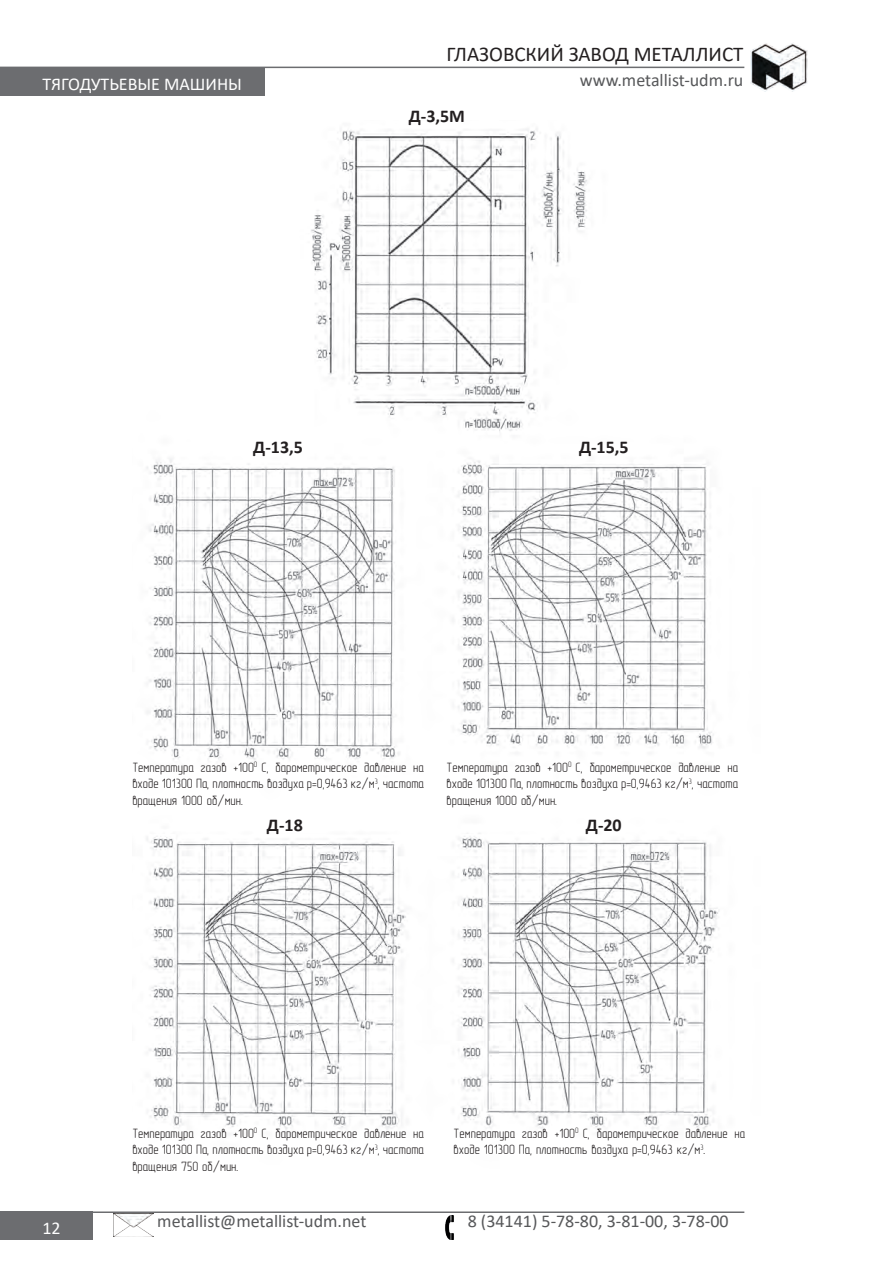
<style>
.page{position:relative;width:893px;height:1263px;background:#fff}
.page>*{position:absolute;margin:0;border:0;box-sizing:border-box;transform-origin:0 0}
.t1{font:21px "Calibri";color:#231f20}
.t2{font:18px "Calibri";color:#57585a}
.t3{font:700 18px "Calibri";color:#231f20}
.t4{font:18px "Calibri";color:#fff}
.t5{font:13.5px/16.5px "GOST Type A";color:#231f20;text-align:justify}
</style>
<div class="page">
<div style="left:0;top:67px;width:193px;height:28px;background:#6c6d70"></div>
<div style="left:0;top:1211px;width:92px;height:28px;background:#6c6d70"></div>
<img style="left:751px;top:43px;width:57px;height:49px">
<hr style="left:0;top:67px;width:744px;height:1px;background:#6c6d70">
<hr style="left:0;top:1211px;width:744px;height:2px;background:#6c6d70">
<img style="left:114px;top:1214px;width:40px;height:23px">
<img style="left:445px;top:1215px;width:9px;height:24px">
<div style="left:192px;top:67px;width:73px;height:28px;background:#6c6d70"></div>
<img style="left:146px;top:128px;width:573px;height:1002px">
<h2 class="t4" style="left:43px;top:71px;width:201px">ТЯГОДУТЬЕВЫЕ МАШИНЫ</h2>
<h1 class="t1" style="left:446px;top:40px;width:298px">ГЛАЗОВСКИЙ ЗАВОД МЕТАЛЛИСТ</h1>
<h2 class="t2" style="left:580px;top:68px;width:165px">www.metallist-udm.ru</h2>
<h2 class="t3" style="left:409px;top:104px;width:58px">Д-3,5М</h2>
<h2 class="t3" style="left:253px;top:434px;width:51px">Д-13,5</h2>
<h2 class="t3" style="left:579px;top:434px;width:51px">Д-15,5</h2>
<p class="t5" style="left:132px;top:759px;width:293px">Температура газов +100<sup>0</sup> С, барометрическое давление на входе 101300 Па, плотность воздуха р=0,9463 кг/м<sup>3</sup>, частота вращения 1000 об/мин.</p>
<p class="t5" style="left:446px;top:759px;width:293px">Температура газов +100<sup>0</sup> С, барометрическое давление на входе 101300 Па, плотность воздуха р=0,9463 кг/м<sup>3</sup>, частота вращения 1000 об/мин.</p>
<h2 class="t3" style="left:267px;top:812px;width:37px">Д-18</h2>
<h2 class="t3" style="left:586px;top:812px;width:37px">Д-20</h2>
<h2 class="t4" style="left:43px;top:1215px;width:20px">12</h2>
<p class="t5" style="left:132px;top:1125px;width:293px">Температура газов +100<sup>0</sup> С, барометрическое давление на входе 101300 Па, плотность воздуха р=0,9463 кг/м<sup>3</sup>, частота вращения 750 об/мин.</p>
<p class="t5" style="left:454px;top:1125px;width:293px">Температура газов +100<sup>0</sup> С, барометрическое давление на входе 101300 Па, плотность воздуха р=0,9463 кг/м<sup>3</sup>.</p>
<h2 class="t2" style="left:157px;top:1209px;width:211px">metallist@metallist-udm.net</h2>
<h2 class="t2" style="left:468px;top:1209px;width:262px">8 (34141) 5-78-80, 3-81-00, 3-78-00</h2>
</div>
